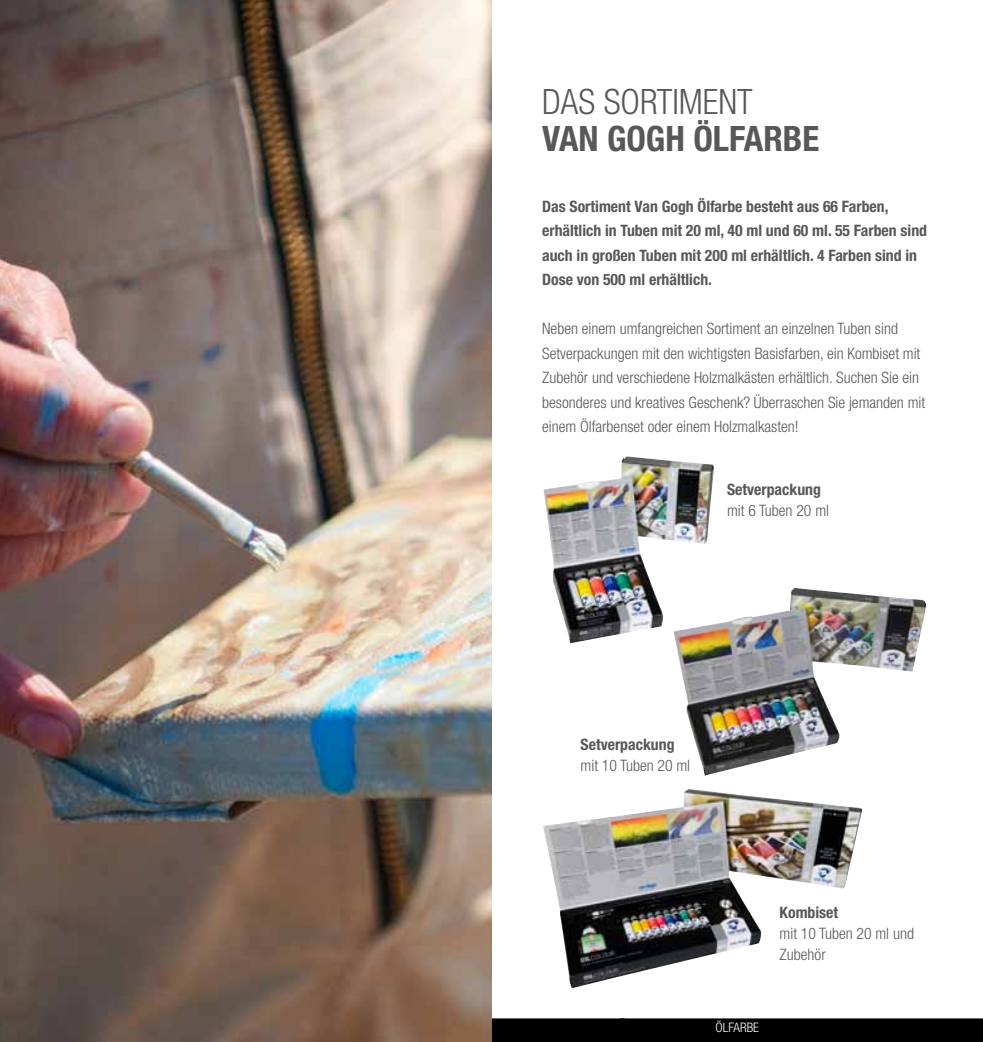
<style>
.page{position:relative;width:983px;height:1042px;background:#fff}
.page>*{position:absolute;margin:0;border:0;box-sizing:border-box;transform-origin:0 0}
.t1{font:700 condensed 35px "Helvetica Neue LT Std";color:#58585a}
.t2{font:300 condensed 35px "Helvetica Neue LT Std";letter-spacing:.035em;color:#58585a}
.t3{font:300 condensed 15.75px/24.5px "Helvetica Neue LT Std";color:#58585a}
.t4{font:700 condensed 15.75px/24.5px "Helvetica Neue LT Std";color:#58585a}
.t5{font:300 condensed 13.12px "Helvetica Neue LT Std";color:#fff}
</style>
<div class="page">
<div style="left:620px;top:1018px;width:362px;height:24px;background:#000"></div>
<div style="left:491px;top:1018px;width:133px;height:24px;background:#000"></div>
<img style="left:0;top:0;width:491px;height:1042px">
<img style="left:543px;top:456px;width:171px;height:187px">
<img style="left:673px;top:588px;width:252px;height:188px">
<img style="left:543px;top:789px;width:319px;height:199px">
<h1 class="t2" style="left:542px;top:82px;width:194px">Das Sortim ent</h1>
<h1 class="t1" style="left:542px;top:117px;width:170px">Van Gogh Ölfarbe</h1>
<p class="t4" style="left:542px;top:194px;width:386px">Das Sortiment Van Gogh Ölfarbe besteht aus 66 Farben, erhältlich in Tuben mit 20 ml, 40 ml und 60 ml. 55 Farben sind auch in großen Tuben mit 200 ml erhältlich. 4 Farben sind in Dose von 500 ml erhältlich.</p>
<p class="t3" style="left:542px;top:316px;width:384px">Neben einem umfangreichen Sortiment an einzelnen Tuben sind Setverpackungen mit den wichtigsten Basisfarben, ein Kombiset mit Zubehör und verschiedene Holzmalkästen erhältlich. Suchen Sie ein besonderes und kreatives Geschenk? Überraschen Sie jemanden mit einem Ölfarbenset oder einem Holzmalkasten!</p>
<p class="t4" style="left:726px;top:477px;width:95px">Setverpackung</p>
<p class="t3" style="left:726px;top:498px;width:103px">mit 6 Tuben 20 ml</p>
<p class="t4" style="left:580px;top:731px;width:95px">Setverpackung</p>
<p class="t3" style="left:580px;top:753px;width:111px">mit 10 Tuben 20 ml</p>
<p class="t4" style="left:779px;top:899px;width:60px">Kombiset</p>
<p class="t3" style="left:779px;top:922px;width:136px;line-height:21px">mit 10 Tuben 20 ml und<br>Zubehör</p>
<p class="t5" style="left:715px;top:1020px;width:45px">Ölfarbe</p>
</div>
